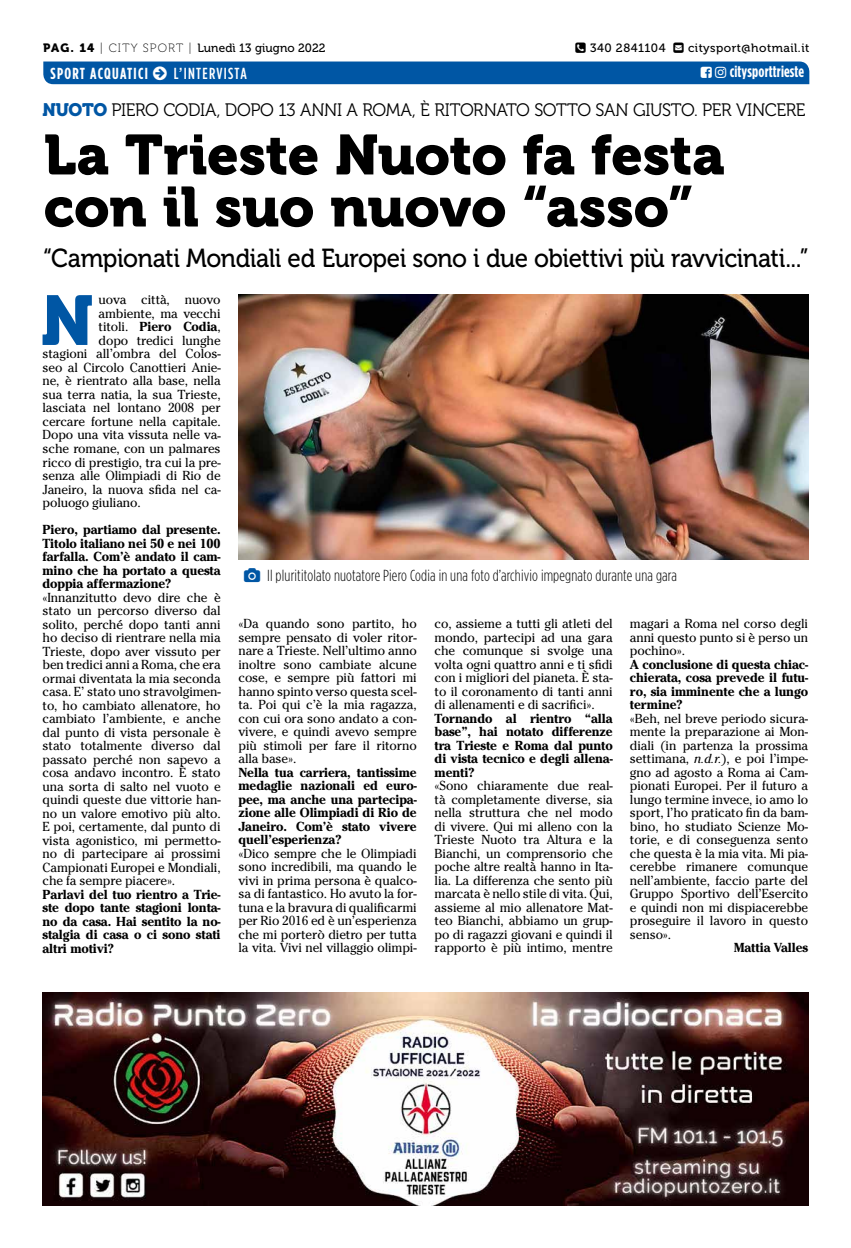
<style>
.page{position:relative;width:851px;height:1248px;background:#fff}
.page>*{position:absolute;margin:0;border:0;box-sizing:border-box;transform-origin:0 0}
.t1{font:69.6px "Museo 900";color:#0056a4}
.t2{font:56px/52px "Museo 900";letter-spacing:-.005em;color:#000}
.t3{font:26px "Museo 500";letter-spacing:-.02em;color:#000;scale:.93 1}
.t4{font:18px "Museo 300";letter-spacing:-.025em;color:#000}
.t5{font:300 16px "Gotham Condensed";letter-spacing:.01em;color:#000}
.t6{font:700 16px "Gotham Condensed";letter-spacing:.01em;color:#fff}
.t7{font:700 16px "Gotham Condensed";letter-spacing:.08em;color:#fff}
.t8{font:500 16px "Gotham Condensed";letter-spacing:.08em;color:#fff}
.t9{font:13px/13.5px "Cheltenham";letter-spacing:-.01em;color:#000;text-align:justify}
.t10{font:700 13px/13.5px "Cheltenham";letter-spacing:-.01em;color:#000;text-align:justify}
.t11{font:12px "Museo 500";letter-spacing:.01em;color:#000}
.t12{font:12px "Museo 500";letter-spacing:.04em;color:#000}
.s1{font-family:"Museo 900"}
.s2{font-family:"Museo 100"}
.s3{font-family:"Museo 900";color:#0056a4}
.s4{font-weight:400}
.s5{font-style:italic}
</style>
<div class="page">
<img style="left:43px;top:992px;width:765px;height:213px">
<img style="left:238px;top:295px;width:570px;height:265px">
<div style="left:43px;top:61px;width:766px;height:23px;background:#0056a4"></div>
<p class="t11" style="left:43px;top:42px;width:284px"><span class="s1">PAG. 14</span> <span class="s2">| CITY SPORT |</span> Lunedì 13 giugno 2022</p>
<p class="t12" style="left:590px;top:41px;width:77px">340 2841104</p>
<p class="t12" style="left:688px;top:41px;width:123px">citysport@hotmail.it</p>
<p class="t7" style="left:51px;top:64px;width:99px">SPORT ACQUATICI</p>
<p class="t8" style="left:174px;top:64px;width:74px">L’INTERVISTA</p>
<p class="t6" style="left:729px;top:63px;width:76px">citysporttrieste</p>
<h3 class="t4" style="left:43px;top:100px;width:764px"><span class="s3">NUOTO</span> PIERO CODIA, DOPO 13 ANNI A ROMA, È RITORNATO SOTTO SAN GIUSTO. PER VINCERE</h3>
<h2 class="t2" style="left:44px;top:129px;width:682px">La Trieste Nuoto fa festa con il suo nuovo “asso”</h2>
<h3 class="t3" style="left:43px;top:244px;width:824px">“Campionati Mondiali ed Europei sono i due obiettivi più ravvicinati...”</h3>
<h1 class="t1" style="left:41px;top:281px;width:55px">N</h1>
<p class="t9" style="left:98px;top:293px;width:124px">uova città, nuovo</p>
<p class="t9" style="left:98px;top:307px;width:124px">ambiente, ma vecchi</p>
<p class="t10" style="left:98px;top:320px;width:124px"><span class="s4">titoli.</span> Piero Codia<span class="s4">,</span></p>
<p class="t9" style="left:98px;top:334px;width:124px">dopo tredici lunghe</p>
<p class="t9" style="left:43px;top:347px;width:180px">stagioni all’ombra del Colos-</p>
<p class="t9" style="left:43px;top:361px;width:180px">seo al Circolo Canottieri Anie-</p>
<p class="t9" style="left:43px;top:374px;width:180px">ne, è rientrato alla base, nella</p>
<p class="t9" style="left:43px;top:388px;width:180px">sua terra natia, la sua Trieste,</p>
<p class="t9" style="left:43px;top:401px;width:180px">lasciata nel lontano 2008 per</p>
<p class="t9" style="left:43px;top:415px;width:180px">cercare fortune nella capitale.</p>
<p class="t9" style="left:43px;top:428px;width:180px">Dopo una vita vissuta nelle va-</p>
<p class="t9" style="left:43px;top:442px;width:180px">sche romane, con un palmares</p>
<p class="t9" style="left:43px;top:455px;width:180px">ricco di prestigio, tra cui la pre-</p>
<p class="t9" style="left:43px;top:469px;width:180px">senza alle Olimpiadi di Rio de</p>
<p class="t9" style="left:43px;top:482px;width:180px">Janeiro, la nuova sfida nel ca-</p>
<p class="t9" style="left:43px;top:496px;width:100px">poluogo giuliano.</p>
<p class="t10" style="left:43px;top:522px;width:180px">Piero, partiamo dal presente.<br>Titolo italiano nei 50 e nei 100 farfalla. Com’è andato il cam&shy;mino che ha portato a questa doppia affermazione?</p>
<p class="t9" style="left:43px;top:590px;width:180px">«Innanzitutto devo dire che è stato un percorso diverso dal solito, perché dopo tanti anni ho deciso di rientrare nella mia Trieste, dopo aver vissuto per ben tredici anni a Roma, che era ormai diventata la mia seconda casa. E’ stato uno stravolgimen&shy;to, ho cambiato allenatore, ho cambiato l’ambiente, e anche dal punto di vista personale è stato totalmente diverso dal passato perché non sapevo a cosa andavo incontro. È stato una sorta di salto nel vuoto e quindi queste due vittorie han&shy;no un valore emotivo più alto.<br>E poi, certamente, dal punto di vista agonistico, mi permetto&shy;no di partecipare ai prossimi Campionati Europei e Mondiali, che fa sempre piacere».</p>
<p class="t10" style="left:43px;top:887px;width:180px">Parlavi del tuo rientro a Trie&shy;ste dopo tante stagioni lonta&shy;no da casa. Hai sentito la no&shy;stalgia di casa o ci sono stati altri motivi?</p>
<p class="t5" style="left:267px;top:567px;width:411px">Il plurititolato nuotatore Piero Codia in una foto d’archivio impegnato durante una gara</p>
<p class="t9" style="left:238px;top:617px;width:180px">«Da quando sono partito, ho sempre pensato di voler ritor&shy;nare a Trieste. Nell’ultimo anno inoltre sono cambiate alcune cose, e sempre più fattori mi hanno spinto verso questa scel&shy;ta. Poi qui c’è la mia ragazza, con cui ora sono andato a con&shy;vivere, e quindi avevo sempre più stimoli per fare il ritorno alla base».</p>
<p class="t10" style="left:238px;top:765px;width:180px">Nella tua carriera, tantissime medaglie nazionali ed euro&shy;pee, ma anche una partecipa&shy;zione alle Olimpiadi di Rio de Janeiro. Com’è stato vivere quell’esperienza?</p>
<p class="t9" style="left:238px;top:846px;width:180px">«Dico sempre che le Olimpiadi sono incredibili, ma quando le vivi in prima persona è qualco&shy;sa di fantastico. Ho avuto la for&shy;tuna e la bravura di qualificarmi per Rio 2016 ed è un’esperienza che mi porterò dietro per tutta la vita. Vivi nel villaggio olimpi-</p>
<p class="t9" style="left:434px;top:617px;width:180px">co, assieme a tutti gli atleti del mondo, partecipi ad una gara che comunque si svolge una volta ogni quattro anni e ti sfidi con i migliori del pianeta. È sta&shy;to il coronamento di tanti anni di allenamenti e di sacrifici».</p>
<p class="t10" style="left:434px;top:711px;width:180px">Tornando al rientro “alla base”, hai notato differenze tra Trieste e Roma dal punto di vista tecnico e degli allena&shy;menti?</p>
<p class="t9" style="left:434px;top:779px;width:180px">«Sono chiaramente due real&shy;tà completamente diverse, sia nella struttura che nel modo di vivere. Qui mi alleno con la Trieste Nuoto tra Altura e la Bianchi, un comprensorio che poche altre realtà hanno in Ita&shy;lia. La differenza che sento più marcata è nello stile di vita. Qui, assieme al mio allenatore Mat&shy;teo Bianchi, abbiamo un grup&shy;po di ragazzi giovani e quindi il rapporto è più intimo, mentre</p>
<p class="t9" style="left:629px;top:617px;width:180px">magari a Roma nel corso degli anni questo punto si è perso un pochino».</p>
<p class="t10" style="left:629px;top:657px;width:180px">A conclusione di questa chiac&shy;chierata, cosa prevede il futu&shy;ro, sia imminente che a lungo termine?</p>
<p class="t9" style="left:629px;top:711px;width:180px">«Beh, nel breve periodo sicura&shy;mente la preparazione ai Mon&shy;diali (in partenza la prossima settimana, <span class="s5">n.d.r.</span>), e poi l’impe&shy;gno ad agosto a Roma ai Cam&shy;pionati Europei. Per il futuro a lungo termine invece, io amo lo sport, l’ho praticato fin da bam&shy;bino, ho studiato Scienze Mo&shy;torie, e di conseguenza sento che questa è la mia vita. Mi pia&shy;cerebbe rimanere comunque nell’ambiente, faccio parte del Gruppo Sportivo dell’Esercito e quindi non mi dispiacerebbe proseguire il lavoro in questo senso».</p>
<p class="t10" style="left:733px;top:940px;width:76px">Mattia Valles</p>
</div>
